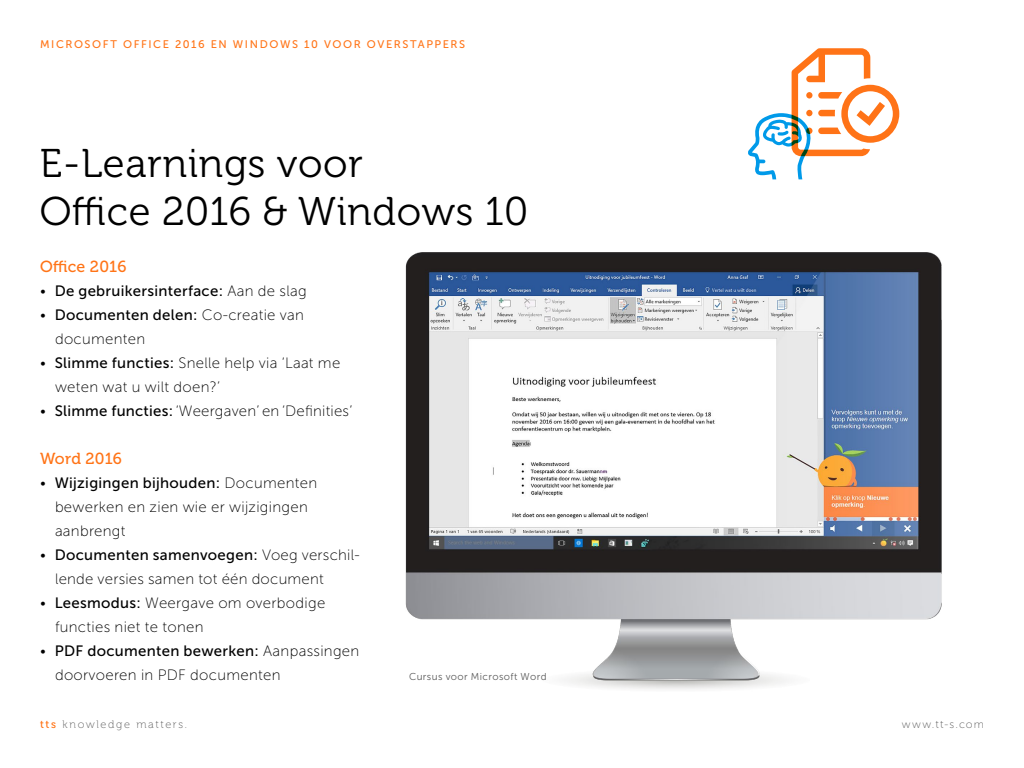
<style>
.page{position:relative;width:1024px;height:768px;background:#fff}
.page>*{position:absolute;margin:0;border:0;box-sizing:border-box;transform-origin:0 0}
.t1{font:40px/48px "Museo 300";letter-spacing:.02em;color:#000}
.t2{font:16px "Museo 500";letter-spacing:.01em;color:#ff7417}
.t3{font:15px/24px "Museo Sans 100";letter-spacing:.02em;color:#000}
.t4{font:15px "Museo Sans 500";letter-spacing:.02em;color:#000}
.t5{font:11px "Museo Sans 500";letter-spacing:.14em;color:#ff7417}
.t6{font:11px "Museo 100";letter-spacing:.145em;color:#5d5d5d}
.t7{font:11px "Museo Sans 100";letter-spacing:.115em;color:#5d5d5d}
.t8{font:10px "Museo Sans 300";letter-spacing:.04em;color:#5d5d5d}
.s1{font-family:"Museo Sans 100"}
.s2{font-family:"Museo Sans 500"}
.s3{font-family:"Museo 500";color:#ff7417}
</style>
<div class="page">
<img style="left:405px;top:252px;width:537px;height:438px">
<svg style="left:748px;top:48px;width:151px;height:131px"></svg>
<p class="t5" style="left:40px;top:38px;width:427px">MICROSOFT OFFICE 2016 EN WINDOWS 10 VOOR OVERSTAPPERS</p>
<h1 class="t1" style="left:40px;top:140px;width:490px">E-Learnings voor<br>Office 2016 &amp; Windows 10</h1>
<p class="t2" style="left:40px;top:258px;width:88px">Office 2016</p>
<p class="t4" style="left:40px;top:283px;width:268px"><span class="s1">•</span> De gebruikersinterface: <span class="s1">Aan de slag</span></p>
<p class="t4" style="left:40px;top:307px;width:265px"><span class="s1">•</span> Documenten delen: <span class="s1">Co-creatie van</span></p>
<p class="t3" style="left:55px;top:327px;width:92px">documenten</p>
<p class="t3" style="left:55px;top:351px;width:287px;text-indent:-15px">• <span class="s2">Slimme functies:</span> Snelle help via ‘Laat me weten wat u wilt doen?’</p>
<p class="t3" style="left:40px;top:399px;width:314px">• <span class="s2">Slimme functies:</span> ‘Weergaven’ en ‘Definities’</p>
<p class="t2" style="left:40px;top:450px;width:83px">Word 2016</p>
<p class="t4" style="left:40px;top:475px;width:279px"><span class="s1">•</span> Wijzigingen bijhouden: <span class="s1">Documenten</span></p>
<p class="t3" style="left:55px;top:495px;width:254px">bewerken en zien wie er wijzigingen aanbrengt</p>
<p class="t4" style="left:40px;top:547px;width:321px"><span class="s1">•</span> Documenten samenvoegen: <span class="s1">Voeg verschil-</span></p>
<p class="t3" style="left:55px;top:567px;width:270px">lende versies samen tot één document</p>
<p class="t3" style="left:55px;top:591px;width:272px;text-indent:-15px">• <span class="s2">Leesmodus:</span> Weergave om overbodige functies niet te tonen</p>
<p class="t4" style="left:40px;top:643px;width:321px"><span class="s1">•</span> PDF documenten bewerken: <span class="s1">Aanpassingen</span></p>
<p class="t3" style="left:55px;top:663px;width:227px">doorvoeren in PDF documenten</p>
<p class="t8" style="left:409px;top:671px;width:139px">Cursus voor Microsoft Word</p>
<p class="t6" style="left:40px;top:718px;width:148px"><span class="s3">tts</span> knowledge matters.</p>
<p class="t7" style="left:902px;top:718px;width:84px">www.tt-s.com</p>
</div>
